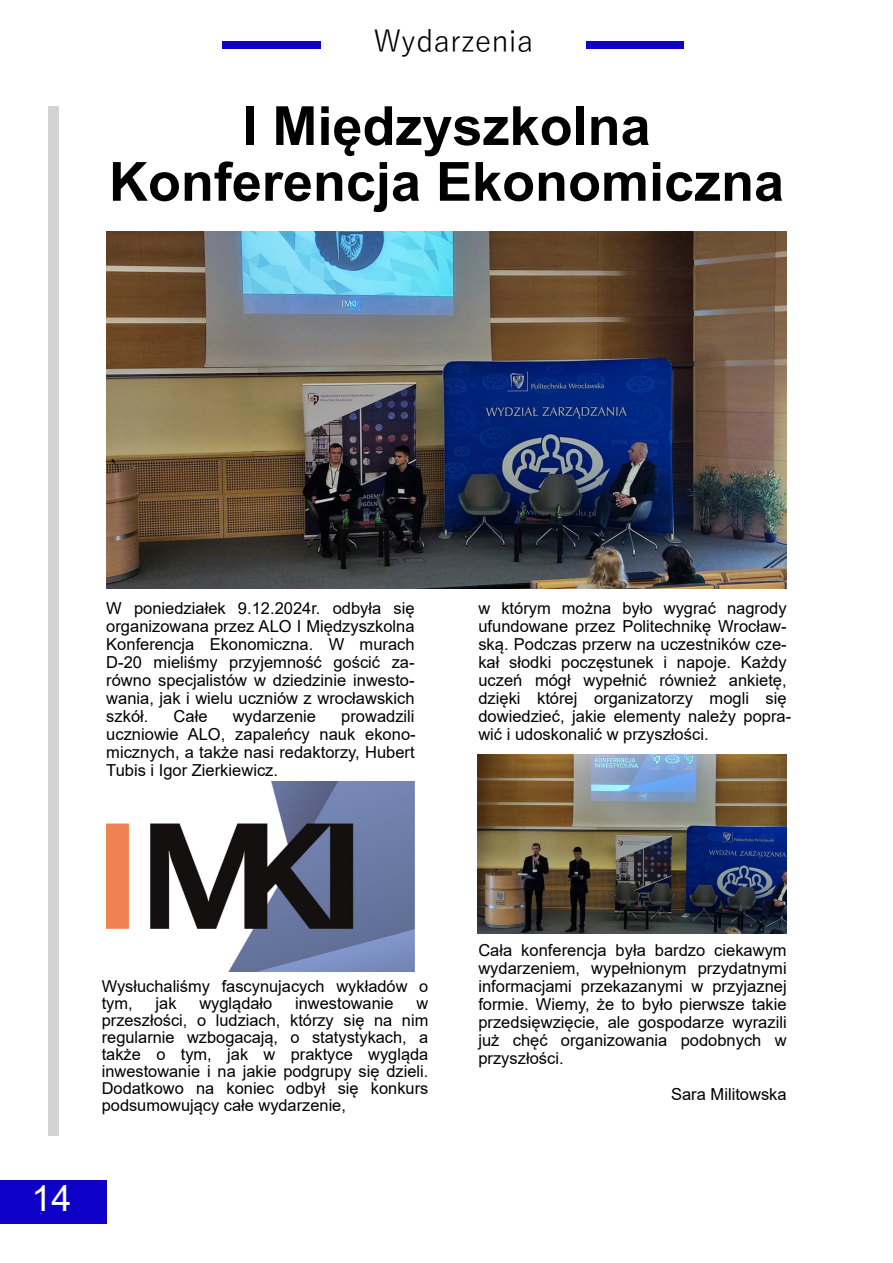
<style>
.page{position:relative;width:893px;height:1263px;background:#fff}
.page>*{position:absolute;margin:0;border:0;box-sizing:border-box;transform-origin:0 0}
.t1{font:700 54px/55.8px "Arial";color:#000;text-align:center}
.t2{font:36px "Arial";color:#fff}
.t3{font:30px "Yu Gothic";color:#000}
.t4{font:16.5px/18px "Arial";color:#000;text-align:justify}
.t5{font:16.35px/17px "Arial";color:#000}
</style>
<div class="page">
<div style="left:223px;top:42px;width:461px;height:7px;background:#0f00c8"></div>
<div style="left:321px;top:14px;width:265px;height:73px;background:#fff"></div>
<div style="left:0;top:1180px;width:106px;height:43px;background:#0f00c8"></div>
<div style="left:48px;top:106px;width:10px;height:1029px;background:#d3d3d3"></div>
<img style="left:478px;top:754px;width:309px;height:179px">
<img style="left:106px;top:781px;width:308px;height:190px">
<img style="left:106px;top:231px;width:681px;height:358px">
<h3 class="t3" style="left:373px;top:26px;width:162px">Wydarzenia</h3>
<h1 class="t1" style="left:109px;top:103px;width:677px">I Międzyszkolna<br>Konferencja Ekonomiczna</h1>
<p class="t4" style="left:106px;top:601px;width:310px">W poniedziałek 9.12.2024r. odbyła się organizowana przez ALO I Międzyszkolna Konferencja Ekonomiczna. W murach D-20 mieliśmy przyjemność gościć za&shy;równo specjalistów w dziedzinie inwesto&shy;wania, jak i wielu uczniów z wrocławskich szkół.</p>
<p class="t4" style="left:174px;top:709px;width:35px">Całe</p>
<p class="t4" style="left:233px;top:709px;width:85px">wydarzenie</p>
<p class="t4" style="left:106px;top:709px;width:311px;text-indent:235px">prowadzili uczniowie ALO, zapaleńcy nauk ekono&shy;micznych, a także nasi redaktorzy, Hubert Tubis i Igor Zierkiewicz.</p>
<p class="t4" style="left:478px;top:601px;width:314px;text-align:left">w którym można było wygrać nagrody ufundowane przez Politechnikę Wrocław&shy;ską. Podczas przerw na uczestników cze&shy;kał słodki poczęstunek i napoje. Każdy uczeń mógł wypełnić również ankietę, dzięki której organizatorzy mogli się dowiedzieć, jakie elementy należy popra&shy;wić i udoskonalić w przyszłości.</p>
<h2 class="t2" style="left:32px;top:1185px;width:42px">14</h2>
<p class="t5" style="left:102px;top:979px;width:328px">Wysłuchaliśmy fascynujacych wykładów o tym,</p>
<p class="t5" style="left:156px;top:996px;width:22px">jak</p>
<p class="t5" style="left:199px;top:996px;width:74px">wyglądało</p>
<p class="t5" style="left:295px;top:996px;width:100px">inwestowanie</p>
<p class="t5" style="left:102px;top:996px;width:328px;text-align:justify;text-indent:315px">w przeszłości, o ludziach, którzy się na nim regularnie wzbogacają, o statystykach, a także o tym, jak w praktyce wygląda inwestowanie i na jakie podgrupy się dzieli.<br>Dodatkowo na koniec odbył się konkurs podsumowujący całe wydarzenie,</p>
<p class="t4" style="left:478px;top:943px;width:310px">Cała konferencja była bardzo ciekawym wydarzeniem, wypełnionym przydatnymi informacjami przekazanymi w przyjaznej formie. Wiemy, że to było pierwsze takie przedsięwzięcie, ale gospodarze wyrazili już chęć organizowania podobnych w przyszłości.</p>
<p class="t4" style="left:671px;top:1087px;width:117px">Sara Militowska</p>
</div>
